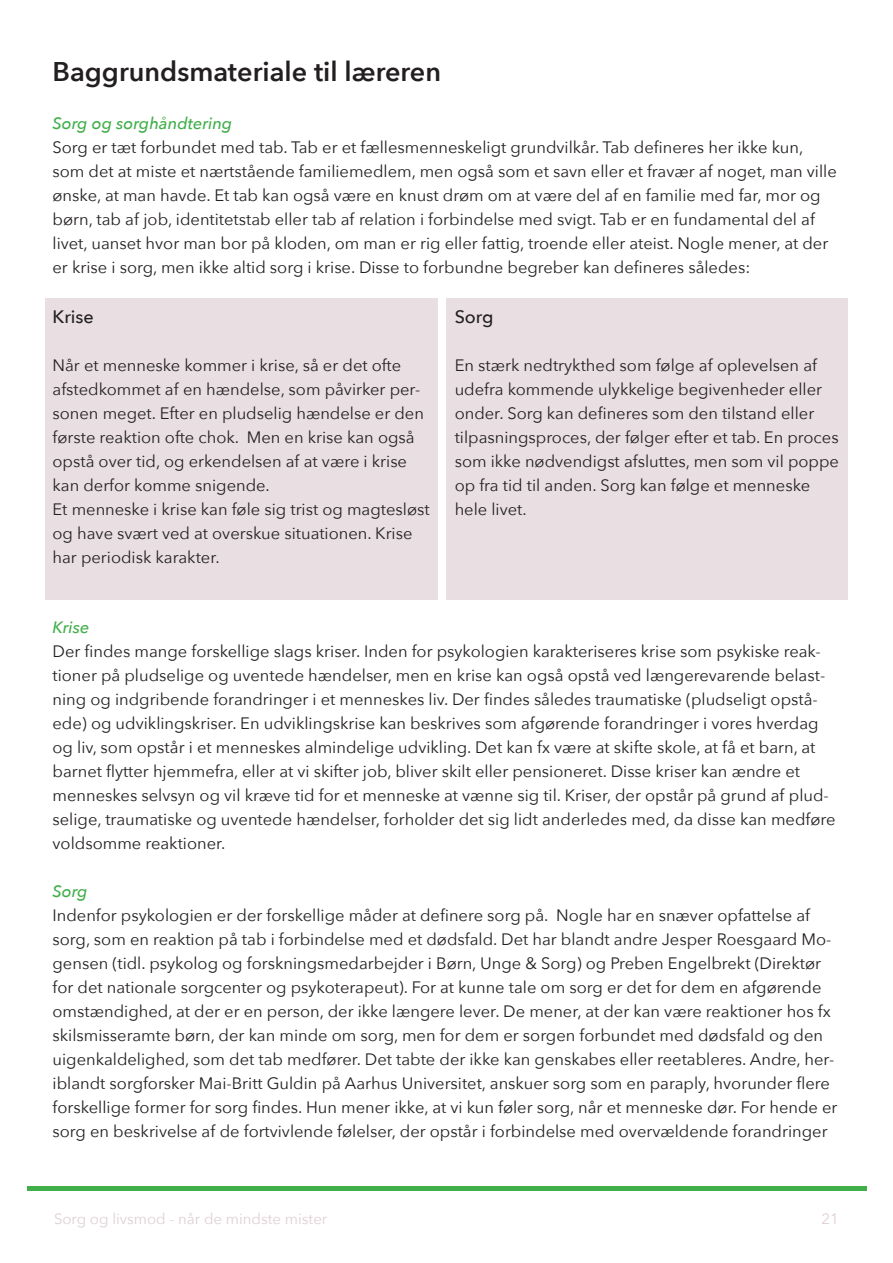
<style>
.page{position:relative;width:893px;height:1263px;background:#fff}
.page>*{position:absolute;margin:0;border:0;box-sizing:border-box;transform-origin:0 0}
.t1{font:600 27px "Avenir Next";color:#231f20}
.t2{font:500 18px "Avenir Next";color:#231f20}
.t3{font:16.5px/24px "Avenir Next";color:#231f20}
.t4{font:italic 500 16.5px "Avenir Next";color:#40ae49}
.t5{font:15px "Avenir Next";color:#dfcfd4}
</style>
<div class="page">
<div style="left:27px;top:1186px;width:839px;height:5px;background:#40ae49"></div>
<div style="left:447px;top:298px;width:401px;height:302px;background:#e9dfe2"></div>
<div style="left:45px;top:298px;width:392px;height:302px;background:#e9dfe2"></div>
<h1 class="t1" style="left:53px;top:48px;width:390px">Baggrundsmateriale til læreren</h1>
<p class="t4" style="left:53px;top:109px;width:181px">Sorg og sorghåndtering</p>
<p class="t3" style="left:53px;top:135px;width:786px">Sorg er tæt forbundet med tab. Tab er et fællesmenneskeligt grundvilkår. Tab defineres her ikke kun, som det at miste et nærtstående familiemedlem, men også som et savn eller et fravær af noget, man ville ønske, at man havde. Et tab kan også være en knust drøm om at være del af en familie med far, mor og børn, tab af job, identitetstab eller tab af relation i forbindelse med svigt. Tab er en fundamental del af livet, uanset hvor man bor på kloden, om man er rig eller fattig, troende eller ateist. Nogle mener, at der er krise i sorg, men ikke altid sorg i krise. Disse to forbundne begreber kan defineres således:</p>
<p class="t2" style="left:53px;top:302px;width:43px">Krise</p>
<p class="t3" style="left:53px;top:353px;width:379px">Når et menneske kommer i krise, så er det ofte afstedkommet af en hændelse, som påvirker per&shy;sonen meget. Efter en pludselig hændelse er den første reaktion ofte chok. Men en krise kan også opstå over tid, og erkendelsen af at være i krise kan derfor komme snigende.<br>Et menneske i krise kan føle sig trist og magtesløst og have svært ved at overskue situationen. Krise har periodisk karakter.</p>
<p class="t2" style="left:455px;top:302px;width:40px">Sorg</p>
<p class="t3" style="left:455px;top:353px;width:386px">En stærk nedtrykthed som følge af oplevelsen af udefra kommende ulykkelige begivenheder eller onder. Sorg kan defineres som den tilstand eller tilpasningsproces, der følger efter et tab. En proces som ikke nødvendigst afsluttes, men som vil poppe op fra tid til anden. Sorg kan følge et menneske hele livet.</p>
<p class="t4" style="left:53px;top:613px;width:38px">Krise</p>
<p class="t3" style="left:53px;top:639px;width:784px">Der findes mange forskellige slags kriser. Inden for psykologien karakteriseres krise som psykiske reak&shy;tioner på pludselige og uventede hændelser, men en krise kan også opstå ved længerevarende belast&shy;ning og indgribende forandringer i et menneskes liv. Der findes således traumatiske (pludseligt opstå&shy;ede) og udviklingskriser. En udviklingskrise kan beskrives som afgørende forandringer i vores hverdag og liv, som opstår i et menneskes almindelige udvikling. Det kan fx være at skifte skole, at få et barn, at barnet flytter hjemmefra, eller at vi skifter job, bliver skilt eller pensioneret. Disse kriser kan ændre et menneskes selvsyn og vil kræve tid for et menneske at vænne sig til. Kriser, der opstår på grund af plud&shy;selige, traumatiske og uventede hændelser, forholder det sig lidt anderledes med, da disse kan medføre voldsomme reaktioner.</p>
<p class="t4" style="left:53px;top:877px;width:37px">Sorg</p>
<p class="t3" style="left:53px;top:903px;width:786px">Indenfor psykologien er der forskellige måder at definere sorg på. Nogle har en snæver opfattelse af sorg, som en reaktion på tab i forbindelse med et dødsfald. Det har blandt andre Jesper Roesgaard Mo&shy;gensen (tidl. psykolog og forskningsmedarbejder i Børn, Unge &amp; Sorg) og Preben Engelbrekt (Direktør for det nationale sorgcenter og psykoterapeut). For at kunne tale om sorg er det for dem en afgørende omstændighed, at der er en person, der ikke længere lever. De mener, at der kan være reaktioner hos fx skilsmisseramte børn, der kan minde om sorg, men for dem er sorgen forbundet med dødsfald og den uigenkaldelighed, som det tab medfører. Det tabte der ikke kan genskabes eller reetableres. Andre, her&shy;iblandt sorgforsker Mai-Britt Guldin på Aarhus Universitet, anskuer sorg som en paraply, hvorunder flere forskellige former for sorg findes. Hun mener ikke, at vi kun føler sorg, når et menneske dør. For hende er sorg en beskrivelse af de fortvivlende følelser, der opstår i forbindelse med overvældende forandringer</p>
<p class="t5" style="left:54px;top:1206px;width:275px">Sorg og livsmod - når de mindste mister</p>
<p class="t5" style="left:822px;top:1206px;width:19px">21</p>
</div>
